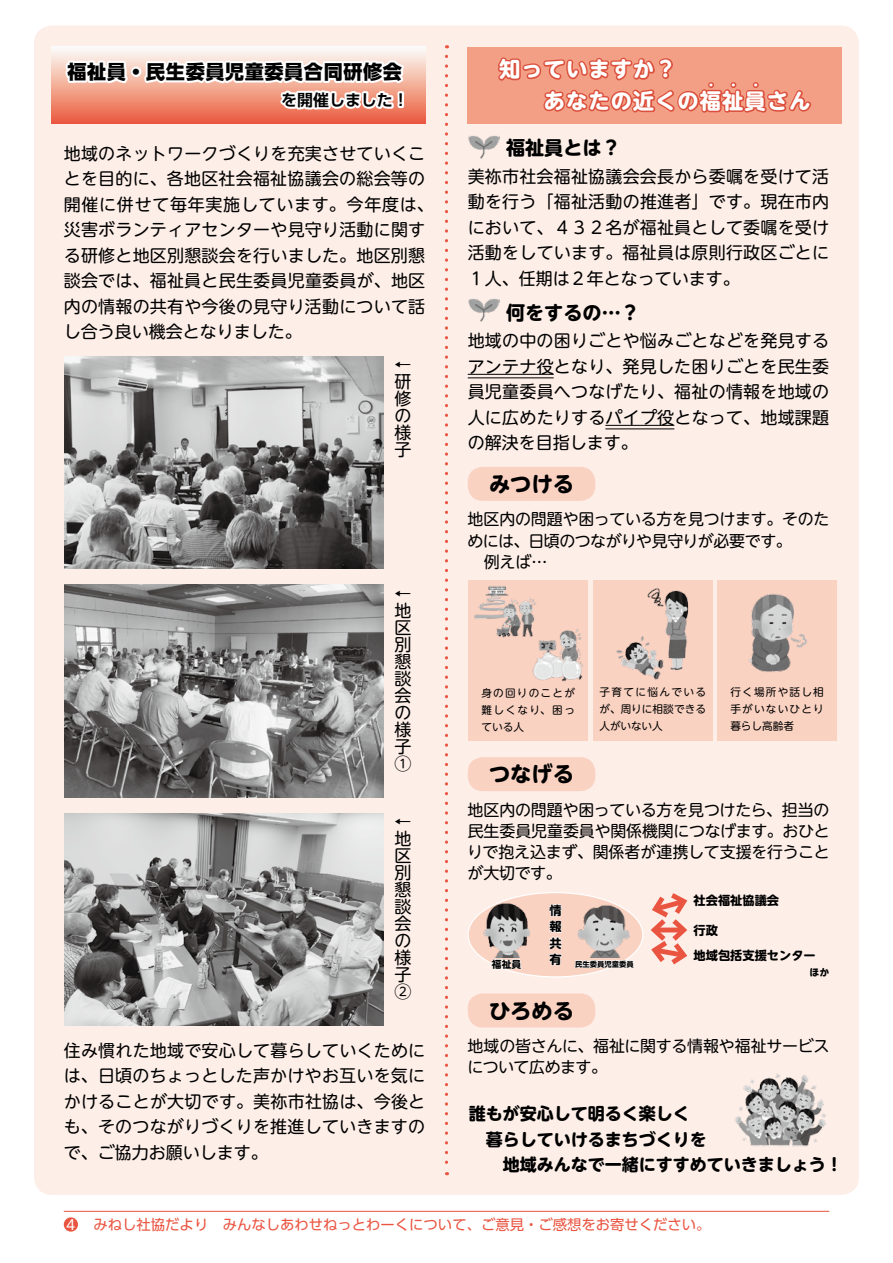
<style>
.page{position:relative;width:893px;height:1263px;background:#fff}
.page>*{position:absolute;margin:0;border:0;box-sizing:border-box;transform-origin:0 0}
.t1{font:700 21.3px/32px "UD Shin M Go Pro";letter-spacing:.05em;color:#fff}
.t2{font:700 21.3px "UD Shin M Go Pro";color:#000}
.t3{font:800 19.2px "UD Shin Go Pro";letter-spacing:.03em;color:#000}
.t4{font:700 19.2px "UD Shin M Go Pro";color:#000}
.t5{font:16.95px/17px "UD Shin M Go Pro";letter-spacing:.015em;color:#000;text-align:justify}
.t6{font:700 16.95px/25.5px "UD Shin M Go Pro";color:#000}
.t7{font:15.9px/21.3px "UD Shin M Go Pro";letter-spacing:-.015em;color:#000}
.t8{font:700 15.9px "UD Shin Go Pro De";color:#000}
.t9{font:14.4px "UD Shin Go Pro";color:#ea5541}
.t10{font:13.8px "UD Shin Go Pro";color:#fff}
.t11{font:700 12.15px/16.4px "UD Shin M Go Pro";color:#000}
.t12{font:10.65px/17px "UD Shin M Go Pro";letter-spacing:.115em;color:#000;text-align:justify}
.t13{font:700 10.65px "UD Shin M Go Pro";color:#fff}
.t14{font:700 9.75px "UD Shin M Go Pro";color:#000}
.t15{font:700 7.35px "UD Shin M Go Pro";color:#000}
</style>
<div class="page">
<div style="left:34px;top:26px;width:825px;height:1169px;background:#fdeee8;border-radius:18px"></div>
<hr style="left:64px;top:1211px;width:765px;height:1px;background:#ea5541">
<div style="left:64px;top:1217px;width:14px;height:14px;background:#ea5541;border-radius:50%"></div>
<div style="left:468px;top:467px;width:127px;height:34px;background:#fad2c2;border-radius:15px"></div>
<div style="left:468px;top:757px;width:127px;height:34px;background:#fad2c2;border-radius:15px"></div>
<div style="left:468px;top:993px;width:127px;height:34px;background:#fad2c2;border-radius:15px"></div>
<div style="left:51px;top:47px;width:374px;height:76px;background:linear-gradient(to bottom,#fcfff8,#ea5f40)"></div>
<div style="left:468px;top:47px;width:374px;height:76px;background:#f39f85"></div>
<svg style="left:63px;top:50px;width:72px;height:36px"></svg>
<div style="left:131px;top:67px;width:10px;height:10px;border:4px solid #fff;border-radius:50%"></div>
<svg style="left:142px;top:46px;width:274px;height:67px"></svg>
<svg style="left:445px;top:56px;width:3px;height:1119px"></svg>
<img style="left:65px;top:356px;width:319px;height:213px">
<img style="left:65px;top:585px;width:319px;height:212px">
<img style="left:65px;top:813px;width:319px;height:213px">
<svg style="left:498px;top:57px;width:314px;height:56px"></svg>
<hr style="left:468px;top:374px;width:86px;height:1px;background:#000">
<hr style="left:468px;top:377px;width:86px;height:1px;background:#000">
<hr style="left:605px;top:425px;width:69px;height:1px;background:#000">
<hr style="left:605px;top:428px;width:69px;height:1px;background:#000">
<div style="left:469px;top:580px;width:119px;height:161px;background:#fad2c2"></div>
<img style="left:474px;top:586px;width:63px;height:52px">
<img style="left:533px;top:627px;width:51px;height:55px">
<div style="left:718px;top:580px;width:119px;height:160px;background:#fad2c2"></div>
<div style="left:593px;top:580px;width:119px;height:160px;background:#fad2c2"></div>
<img style="left:748px;top:594px;width:59px;height:78px">
<img style="left:616px;top:588px;width:73px;height:92px">
<div style="left:468px;top:892px;width:175px;height:85px;background:#fad2c2;border-radius:50%"></div>
<svg style="left:650px;top:893px;width:38px;height:72px"></svg>
<svg style="left:549px;top:904px;width:13px;height:62px"></svg>
<img style="left:479px;top:902px;width:52px;height:56px">
<img style="left:577px;top:902px;width:54px;height:55px">
<svg style="left:491px;top:959px;width:31px;height:11px"></svg>
<svg style="left:574px;top:957px;width:60px;height:12px"></svg>
<img style="left:734px;top:1073px;width:92px;height:74px">
<img style="left:468px;top:135px;width:32px;height:24px">
<img style="left:468px;top:298px;width:32px;height:24px">
<p class="t3" style="left:67px;top:56px;width:336px">福祉員・民生委員児童委員合同研修会</p>
<p class="t8" style="left:281px;top:87px;width:129px">を開催しました！</p>
<p class="t5" style="left:64px;top:139px;width:372px;line-height:25.5px;text-align:left">地域のネットワークづくりを充実させていくことを目的に、各地区社会福祉協議会の総会等の開催に併せて毎年実施しています。今年度は、災害ボランティアセンターや見守り活動に関する研修と地区別懇談会を行いました。地区別懇談会では、福祉員と民生委員児童委員が、地区内の情報の共有や今後の見守り活動について話し合う良い機会となりました。</p>
<p class="t5" style="left:394px;top:355px;width:18px">↓研修の様子</p>
<p class="t5" style="left:394px;top:584px;width:18px">↓地区別懇談会の様子①</p>
<p class="t5" style="left:394px;top:812px;width:18px">↓地区別懇談会の様子②</p>
<p class="t5" style="left:64px;top:1037px;width:363px;line-height:25.5px">住み慣れた地域で安心して暮らしていくためには、日頃のちょっとした声かけやお互いを気にかけることが大切です。美祢市社協は、今後とも、そのつながりづくりを推進していきますので、ご協力お願いします。</p>
<p class="t1" style="left:499px;top:52px;width:313px">知っていますか？<br>　　あなたの近くの福祉員さん</p>
<p class="t13" style="left:706px;top:76px;width:57px">・・・</p>
<p class="t4" style="left:468px;top:132px;width:155px">　　福祉員とは？</p>
<p class="t5" style="left:468px;top:163px;width:363px;line-height:25.5px">美祢市社会福祉協議会会長から委嘱を受けて活動を行う「福祉活動の推進者」です。現在市内において、４３２名が福祉員として委嘱を受け活動をしています。福祉員は原則行政区ごとに１人、任期は２年となっています。</p>
<p class="t4" style="left:468px;top:297px;width:174px">　　何をするの…？</p>
<p class="t5" style="left:468px;top:327px;width:363px;line-height:25.5px">地域の中の困りごとや悩みごとなどを発見するアンテナ役となり、発見した困りごとを民生委員児童委員へつなげたり、福祉の情報を地域の人に広めたりするパイプ役となって、地域課題の解決を目指します。</p>
<p class="t2" style="left:489px;top:466px;width:87px">みつける</p>
<p class="t7" style="left:467px;top:508px;width:363px">地区内の問題や困っている方を見つけます。そのためには、日頃のつながりや見守りが必要です。<br>　例えば…</p>
<p class="t12" style="left:599px;top:683px;width:108px">子育てに悩んでいるが、周りに相談できる人がいない人</p>
<p class="t12" style="left:481px;top:684px;width:95px">身の回りのことが難しくなり、困っている人</p>
<p class="t12" style="left:730px;top:683px;width:95px">行く場所や話し相手がいないひとり暮らし高齢者</p>
<p class="t2" style="left:489px;top:757px;width:87px">つなげる</p>
<p class="t7" style="left:467px;top:798px;width:364px;text-align:justify">地区内の問題や困っている方を見つけたら、担当の民生委員児童委員や関係機関につなげます。おひとりで抱え込まず、関係者が連携して支援を行うことが大切です。</p>
<p class="t11" style="left:549px;top:901px;width:13px;text-align:justify">情報共有</p>
<p class="t14" style="left:492px;top:956px;width:31px">福祉員</p>
<p class="t15" style="left:575px;top:958px;width:60px">民生委員児童委員</p>
<p class="t2" style="left:489px;top:993px;width:87px">ひろめる</p>
<p class="t11" style="left:694px;top:892px;width:87px">社会福祉協議会</p>
<p class="t11" style="left:694px;top:916px;width:124px;line-height:25.8px">行政<br>地域包括支援センター</p>
<p class="t14" style="left:810px;top:965px;width:21px">ほか</p>
<p class="t7" style="left:467px;top:1034px;width:364px">地域の皆さんに、福祉に関する情報や福祉サービスについて広めます。</p>
<p class="t6" style="left:469px;top:1100px;width:376px">誰もが安心して明るく楽しく<br>　暮らしていけるまちづくりを<br>　　地域みんなで一緒にすすめていきましょう！</p>
<p class="t10" style="left:66px;top:1213px;width:11px">4</p>
<p class="t9" style="left:94px;top:1213px;width:619px">みねし社協だより　みんなしあわせねっとわーくについて、ご意見・ご感想をお寄せください。</p>
</div>
